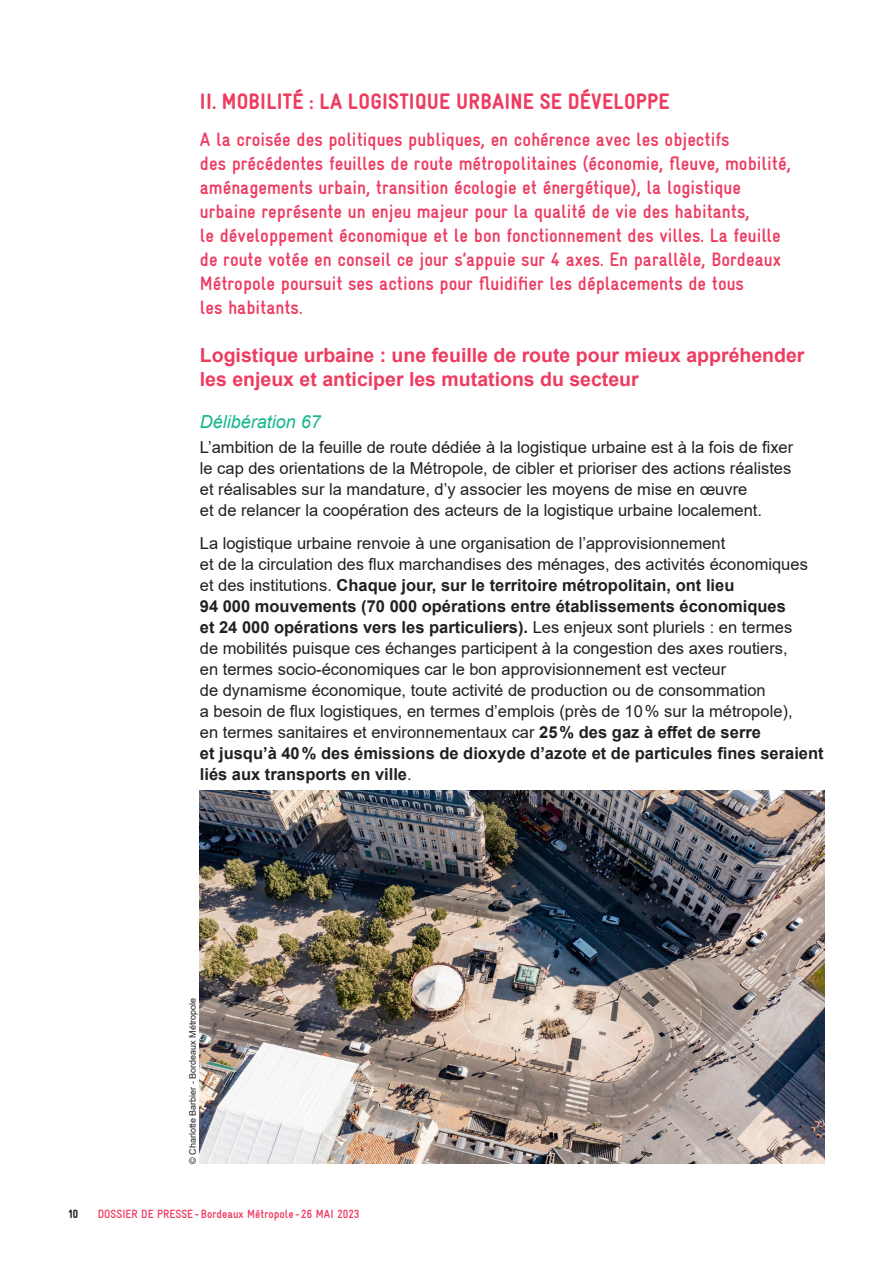
<style>
.page{position:relative;width:893px;height:1263px;background:#fff}
.page>*{position:absolute;margin:0;border:0;box-sizing:border-box;transform-origin:0 0}
.Titre_1{font:900 22.5px "Gravur Condensed Pro";letter-spacing:.01em;color:#ee3b60}
.Titre_2{font:700 19.5px/24px "Gravur Condensed Pro";color:#ee3b60}
.Titre_3{font:700 19.5px/23.4px "Arial";color:#ee3b60}
.Délibération{font:italic 18px "Arial";color:#15b68d}
.Texte_courant{font:16.5px/21px "Arial";color:#231f20}
.t1{font:700 12px "Gravur Condensed Pro";color:#ee3b60}
.t2{font:900 12px "Gravur Condensed Pro";color:#231f20}
.Légende{font:9px "Arial";color:#231f20}
.s1{font-weight:700}
</style>
<div class="page">
<img style="left:200px;top:791px;width:625px;height:373px">
<p class="Titre_1" style="left:200px;top:89px;width:471px">II. MOBILITÉ : LA LOGISTIQUE URBAINE SE DÉVELOPPE</p>
<p class="Titre_2" style="left:200px;top:128px;width:592px">A la croisée des politiques publiques, en cohérence avec les objectifs<br>des précédentes feuilles de route métropolitaines (économie, fleuve, mobilité, aménagements urbain, transition écologie et énergétique), la logistique urbaine représente un enjeu majeur pour la qualité de vie des habitants,<br>le développement économique et le bon fonctionnement des villes. La feuille de route votée en conseil ce jour s’appuie sur 4 axes. En parallèle, Bordeaux Métropole poursuit ses actions pour fluidifier les déplacements de tous<br>les habitants.</p>
<p class="Titre_3" style="left:200px;top:344px;width:606px">Logistique urbaine : une feuille de route pour mieux appréhender les enjeux et anticiper les mutations du secteur</p>
<p class="Délibération" style="left:200px;top:410px;width:123px">Délibération 67</p>
<p class="Texte_courant" style="left:200px;top:437px;width:595px">L’ambition de la feuille de route dédiée à la logistique urbaine est à la fois de fixer le cap des orientations de la Métropole, de cibler et prioriser des actions réalistes et réalisables sur la mandature, d’y associer les moyens de mise en œuvre<br>et de relancer la coopération des acteurs de la logistique urbaine localement.</p>
<p class="Texte_courant" style="left:200px;top:533px;width:625px">La logistique urbaine renvoie à une organisation de l’approvisionnement<br>et de la circulation des flux marchandises des ménages, des activités économiques et des institutions. <span class="s1">Chaque jour, sur le territoire métropolitain, ont lieu<br>94 000 mouvements (70 000 opérations entre établissements économiques<br>et 24 000 opérations vers les particuliers).</span> Les enjeux sont pluriels : en termes<br>de mobilités puisque ces échanges participent à la congestion des axes routiers,<br>en termes socio-économiques car le bon approvisionnement est vecteur<br>de dynamisme économique, toute activité de production ou de consommation<br>a besoin de flux logistiques, en termes d’emplois (près de 10% sur la métropole),<br>en termes sanitaires et environnementaux car <span class="s1">25% des gaz à effet de serre<br>et jusqu’à 40% des émissions de dioxyde d’azote et de particules fines seraient liés aux transports en ville</span>.</p>
<p class="Légende" style="left:186px;top:1164px;width:168px;rotate:-90deg">© Charlotte Barbier - Bordeaux Métropole</p>
<p class="t2" style="left:68px;top:1208px;width:12px">10</p>
<p class="t1" style="left:98px;top:1208px;width:263px">DOSSIER DE PRESSE-Bordeaux Métropole - 26 MAI 2023</p>
</div>
